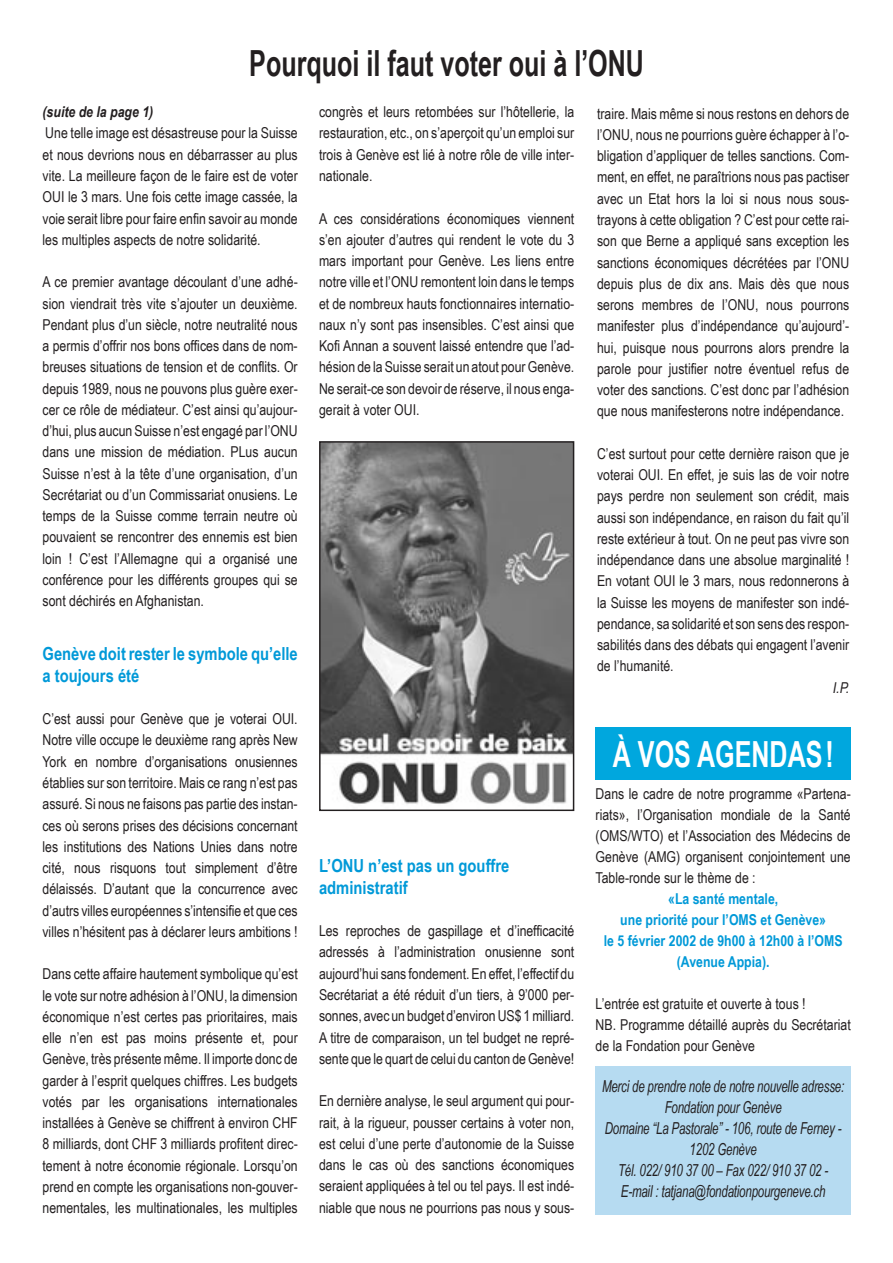
<style>
.page{position:relative;width:893px;height:1263px;background:#fff}
.page>*{position:absolute;margin:0;border:0;box-sizing:border-box;transform-origin:0 0}
.t1{font:700 36px "Arial Narrow";color:#231f20;scale:.85 1}
.t2{font:700 36px "Arial Narrow";color:#fff;scale:.85 1}
.t3{font:700 18px/21.3px "Arial Narrow";color:#0099d8}
.t4{font:italic 16.5px/21px "Arial Narrow";letter-spacing:-.015em;color:#231f20;text-align:center;scale:.85 1}
.t5{font:15px/21.3px "Arial Narrow";color:#231f20;text-align:justify}
.t6{font:700 15px/21px "Arial Narrow";color:#0099d8;text-align:center}
.t7{font:italic 700 15px "Arial Narrow";color:#231f20}
.t8{font:italic 15px "Arial Narrow";color:#231f20}
</style>
<div class="page">
<div style="left:595px;top:1066px;width:255px;height:148px;background:#b6dbf1"></div>
<img style="left:322px;top:444px;width:249px;height:360px">
<div style="left:319px;top:441px;width:255px;height:370px;border:2px solid #231f20"></div>
<div style="left:595px;top:727px;width:255px;height:53px;background:#00a7de"></div>
<h1 class="t1" style="left:249px;top:42px;width:466px">Pourquoi il faut voter oui à l’ONU</h1>
<p class="t7" style="left:43px;top:103px;width:112px">(suite de la page 1)</p>
<p class="t5" style="left:43px;top:122px;width:257px">Une telle image est désastreuse pour la Suisse et nous devrions nous en débarrasser au plus vite. La meilleure façon de le faire est de voter OUI le 3 mars. Une fois cette image cassée, la voie serait libre pour faire enfin savoir au monde les multiples aspects de notre solidarité.</p>
<p class="t5" style="left:43px;top:271px;width:257px">A ce premier avantage découlant d’une adhé&shy;sion viendrait très vite s’ajouter un deuxième.<br>Pendant plus d’un siècle, notre neutralité nous a permis d’offrir nos bons offices dans de nom&shy;breuses situations de tension et de conflits. Or depuis 1989, nous ne pouvons plus guère exer&shy;cer ce rôle de médiateur. C’est ainsi qu’aujour&shy;d’hui, plus aucun Suisse n’est engagé par l’ONU dans une mission de médiation. PLus aucun Suisse n’est à la tête d’une organisation, d’un Secrétariat ou d’un Commissariat onusiens. Le temps de la Suisse comme terrain neutre où pouvaient se rencontrer des ennemis est bien loin ! C’est l’Allemagne qui a organisé une conférence pour les différents groupes qui se sont déchirés en Afghanistan.</p>
<p class="t3" style="left:43px;top:643px;width:257px">Genève doit rester le symbole qu’elle a toujours été</p>
<p class="t5" style="left:43px;top:708px;width:257px">C’est aussi pour Genève que je voterai OUI.<br>Notre ville occupe le deuxième rang après New York en nombre d’organisations onusiennes établies sur son territoire. Mais ce rang n’est pas assuré. Si nous ne faisons pas partie des instan&shy;ces où serons prises des décisions concernant les institutions des Nations Unies dans notre cité, nous risquons tout simplement d’être délaissés. D’autant que la concurrence avec d’autrs villes européennes s’intensifie et que ces villes n’hésitent pas à déclarer leurs ambitions !</p>
<p class="t5" style="left:43px;top:963px;width:257px">Dans cette affaire hautement symbolique qu’est le vote sur notre adhésion à l’ONU, la dimension économique n’est certes pas prioritaires, mais elle n’en est pas moins présente et, pour Genève, très présente même. Il importe donc de garder à l’esprit quelques chiffres. Les budgets votés par les organisations internationales installées à Genève se chiffrent à environ CHF 8 milliards, dont CHF 3 milliards profitent direc&shy;tement à notre économie régionale. Lorsqu’on prend en compte les organisations non-gouver&shy;nementales, les multinationales, les multiples</p>
<p class="t5" style="left:319px;top:101px;width:257px">congrès et leurs retombées sur l’hôtellerie, la restauration, etc., on s’aperçoit qu’un emploi sur trois à Genève est lié à notre rôle de ville inter&shy;nationale.</p>
<p class="t5" style="left:319px;top:207px;width:257px">A ces considérations économiques viennent s’en ajouter d’autres qui rendent le vote du 3 mars important pour Genève. Les liens entre notre ville et l’ONU remontent loin dans le temps et de nombreux hauts fonctionnaires internatio&shy;naux n’y sont pas insensibles. C’est ainsi que Kofi Annan a souvent laissé entendre que l’ad&shy;hésion de la Suisse serait un atout pour Genève.<br>Ne serait-ce son devoir de réserve, il nous enga&shy;gerait à voter OUI.</p>
<p class="t3" style="left:319px;top:855px;width:192px">L’ONU n’est pas un gouffre administratif</p>
<p class="t5" style="left:319px;top:920px;width:257px">Les reproches de gaspillage et d’inefficacité adressés à l’administration onusienne sont aujourd’hui sans fondement. En effet, l’effectif du Secrétariat a été réduit d’un tiers, à 9’000 per&shy;sonnes, avec un budget d’environ US$ 1 milliard.<br>A titre de comparaison, un tel budget ne repré&shy;sente que le quart de celui du canton de Genève!</p>
<p class="t5" style="left:319px;top:1090px;width:257px">En dernière analyse, le seul argument qui pour&shy;rait, à la rigueur, pousser certains à voter non, est celui d’une perte d’autonomie de la Suisse dans le cas où des sanctions économiques seraient appliquées à tel ou tel pays. Il est indé&shy;niable que nous ne pourrions pas nous y sous-</p>
<p class="t5" style="left:597px;top:103px;width:254px">traire. Mais même si nous restons en dehors de l’ONU, nous ne pourrions guère échapper à l’o&shy;bligation d’appliquer de telles sanctions. Com&shy;ment, en effet, ne paraîtrions nous pas pactiser avec un Etat hors la loi si nous nous sous&shy;trayons à cette obligation ? C’est pour cette rai&shy;son que Berne a appliqué sans exception les sanctions économiques décrétées par l’ONU depuis plus de dix ans. Mais dès que nous serons membres de l’ONU, nous pourrons manifester plus d’indépendance qu’aujourd’- hui, puisque nous pourrons alors prendre la parole pour justifier notre éventuel refus de voter des sanctions. C’est donc par l’adhésion que nous manifesterons notre indépendance.</p>
<p class="t5" style="left:597px;top:443px;width:254px">C’est surtout pour cette dernière raison que je voterai OUI. En effet, je suis las de voir notre pays perdre non seulement son crédit, mais aussi son indépendance, en raison du fait qu’il reste extérieur à tout. On ne peut pas vivre son indépendance dans une absolue marginalité !<br>En votant OUI le 3 mars, nous redonnerons à la Suisse les moyens de manifester son indé&shy;pendance, sa solidarité et son sens des respon&shy;sabilités dans des débats qui engagent l’avenir de l’humanité.</p>
<p class="t8" style="left:832px;top:679px;width:18px">I.P.</p>
<h1 class="t2" style="left:612px;top:734px;width:261px">À VOS AGENDAS!</h1>
<p class="t5" style="left:595px;top:783px;width:257px">Dans le cadre de notre programme «Partena&shy;riats», l’Organisation mondiale de la Santé (OMS/WTO) et l’Association des Médecins de Genève (AMG) organisent conjointement une Table-ronde sur le thème de :</p>
<p class="t6" style="left:604px;top:888px;width:240px">«La santé mentale,<br>une priorité pour l’OMS et Genève»<br>le 5 février 2002 de 9h00 à 12h00 à l’OMS (Avenue Appia).</p>
<p class="t5" style="left:595px;top:993px;width:257px;text-align:left">L’entrée est gratuite et ouverte à tous !<br>NB. Programme détaillé auprès du Secrétariat de la Fondation pour Genève</p>
<p class="t4" style="left:602px;top:1075px;width:286px">Merci de prendre note de notre nouvelle adresse:<br>Fondation pour Genève<br>Domaine “La Pastorale” - 106, route de Ferney - 1202 Genève<br>Tél. 022/ 910 37 00 – Fax 022/ 910 37 02 - E-mail : tatjana@fondationpourgeneve.ch</p>
</div>
